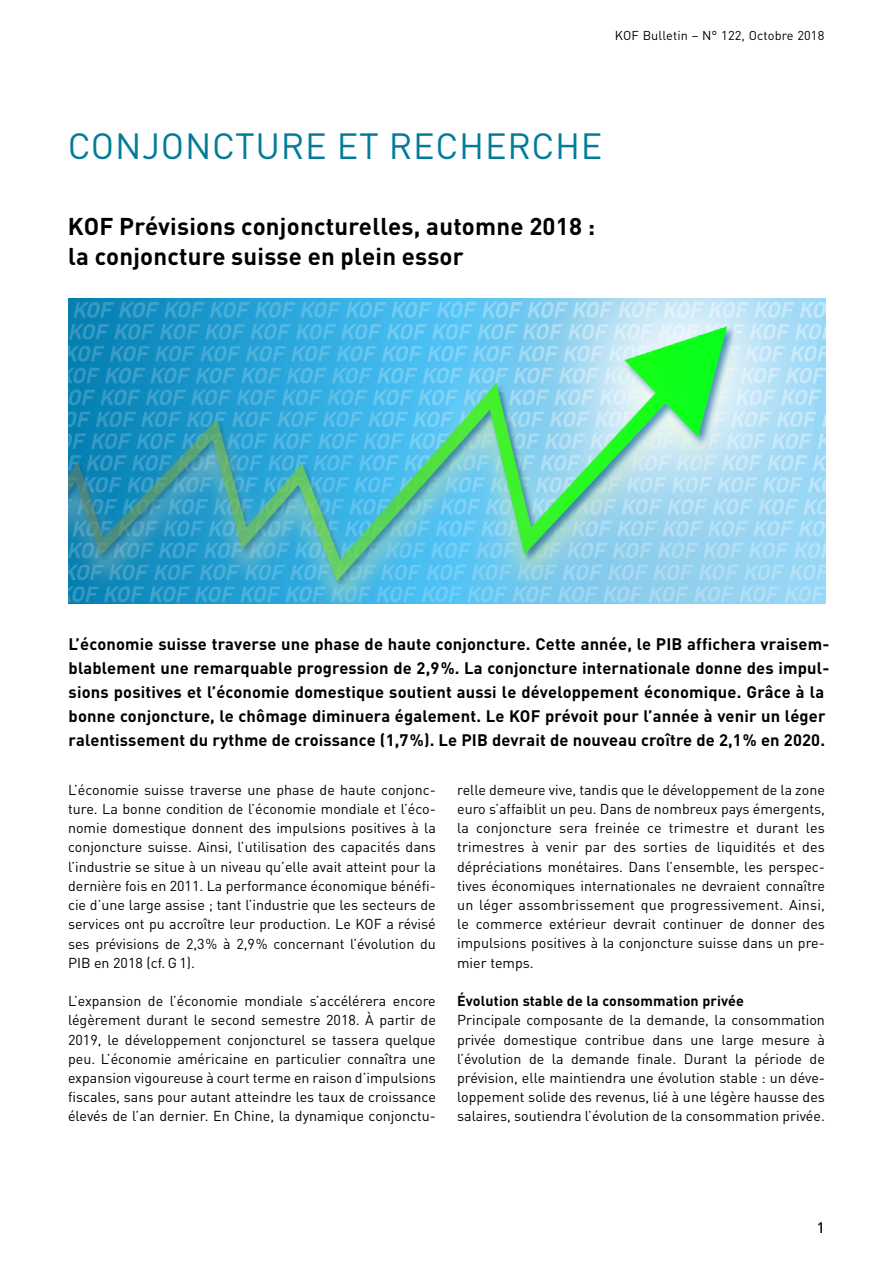
<style>
.page{position:relative;width:893px;height:1263px;background:#fff}
.page>*{position:absolute;margin:0;border:0;box-sizing:border-box;transform-origin:0 0}
.t1{font:36px "DIN Pro";letter-spacing:.02em;color:#007b99}
.t2{font:700 24px/29.2px "DIN Pro";letter-spacing:.01em;color:#000}
.t3{font:700 16.5px/24px "DIN Pro";letter-spacing:.01em;color:#000}
.t4{font:500 15px "DIN Pro";color:#000}
.t5{font:14.25px/19.2px "DIN Pro";color:#000;text-align:justify}
.t6{font:700 14.25px "DIN Pro";letter-spacing:.01em;color:#000}
.t7{font:12.75px "DIN Pro";letter-spacing:.01em;color:#000}
</style>
<div class="page">
<img style="left:68px;top:298px;width:758px;height:306px">
<p class="t7" style="left:615px;top:25px;width:211px">KOF Bulletin – N° 122, Octobre 2018</p>
<h1 class="t1" style="left:68px;top:118px;width:536px">CONJONCTURE ET RECHERCHE</h1>
<h2 class="t2" style="left:68px;top:209px;width:529px">KOF Prévisions conjoncturelles, automne 2018 : la conjoncture suisse en plein essor</h2>
<p class="t3" style="left:68px;top:630px;width:762px">L’économie suisse traverse une phase de haute conjoncture. Cette année, le PIB affichera vraisem&shy;blablement une remarquable progression de 2,9%. La conjoncture internationale donne des impul&shy;sions positives et l’économie domestique soutient aussi le développement économique. Grâce à la bonne conjoncture, le chômage diminuera également. Le KOF prévoit pour l’année à venir un léger ralentissement du rythme de croissance (1,7%). Le PIB devrait de nouveau croître de 2,1% en 2020.</p>
<p class="t5" style="left:68px;top:779px;width:369px">L’économie suisse traverse une phase de haute conjonc&shy;ture. La bonne condition de l’économie mondiale et l’éco&shy;nomie domestique donnent des impulsions positives à la conjoncture suisse. Ainsi, l’utilisation des capacités dans l’industrie se situe à un niveau qu’elle avait atteint pour la dernière fois en 2011. La performance économique bénéfi&shy;cie d’une large assise ; tant l’industrie que les secteurs de services ont pu accroître leur production. Le KOF a révisé ses prévisions de 2,3% à 2,9% concernant l’évolution du PIB en 2018 (cf. G 1).</p>
<p class="t5" style="left:68px;top:990px;width:369px">L’expansion de l’économie mondiale s’accélérera encore légèrement durant le second semestre 2018. À partir de 2019, le développement conjoncturel se tassera quelque peu. L’économie américaine en particulier connaîtra une expansion vigoureuse à court terme en raison d’impulsions fiscales, sans pour autant atteindre les taux de croissance élevés de l’an dernier. En Chine, la dynamique conjonctu-</p>
<p class="t5" style="left:457px;top:779px;width:369px">relle demeure vive, tandis que le développement de la zone euro s’affaiblit un peu. Dans de nombreux pays émergents, la conjoncture sera freinée ce trimestre et durant les trimestres à venir par des sorties de liquidités et des dépréciations monétaires. Dans l’ensemble, les perspec&shy;tives économiques internationales ne devraient connaître un léger assombrissement que progressivement. Ainsi, le commerce extérieur devrait continuer de donner des impulsions positives à la conjoncture suisse dans un pre&shy;mier temps.</p>
<p class="t6" style="left:457px;top:989px;width:288px">Évolution stable de la consommation privée</p>
<p class="t5" style="left:457px;top:1009px;width:369px">Principale composante de la demande, la consommation privée domestique contribue dans une large mesure à l’évolution de la demande finale. Durant la période de prévision, elle maintiendra une évolution stable : un déve&shy;loppement solide des revenus, lié à une légère hausse des salaires, soutiendra l’évolution de la consommation privée.</p>
<p class="t4" style="left:817px;top:1215px;width:9px">1</p>
</div>
